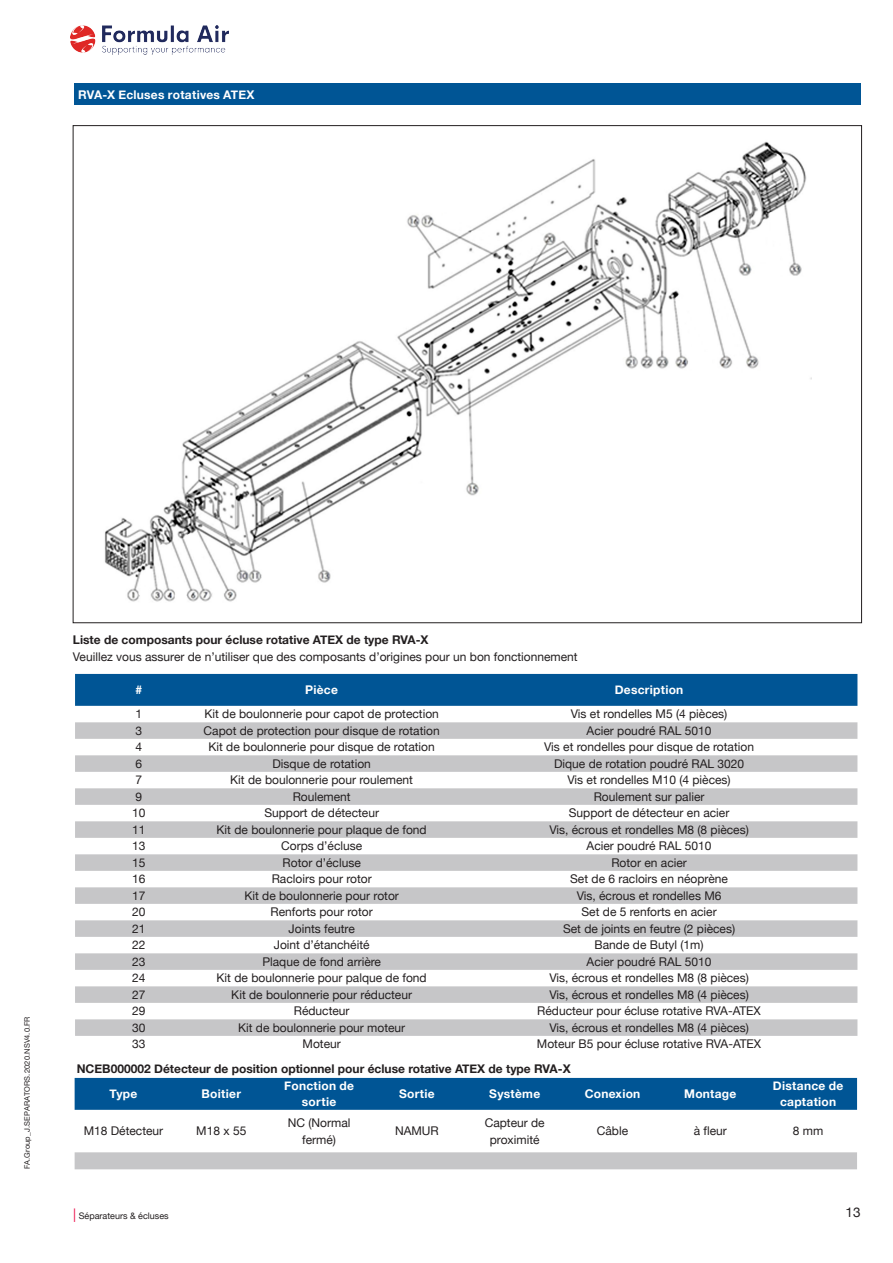
<style>
.page{position:relative;width:893px;height:1263px;background:#fff}
.page>*{position:absolute;margin:0;border:0;box-sizing:border-box;transform-origin:0 0}
.t1{font:13.5px "Helvetica Neue";color:#231f20}
.Body_alinea_tabel{font:12px/16.5px "Helvetica Neue";color:#231f20;text-align:center}
.Body_alinea{font:700 12px "Helvetica Neue";color:#231f20}
.Body_alinea-2{font:12px "Helvetica Neue";color:#231f20}
.Header3-_H3_tabel_bo{font:700 12px/16.5px "Helvetica Neue";letter-spacing:.02em;color:#fff;text-align:center}
.Header1-H1{font:700 12px "Helvetica Neue";letter-spacing:.02em;color:#fff}
.t2{font:9px "Helvetica Neue";color:#231f20}
.t3{font:7.5px "Helvetica Neue";letter-spacing:.02em;color:#231f20}
.s1{font-size:13.5px;color:#ed154e}
</style>
<div class="page">
<img style="left:71px;top:26px;width:157px;height:28px">
<img style="left:104px;top:141px;width:707px;height:461px">
<div style="left:74px;top:84px;width:787px;height:21px;background:#005595"></div>
<div style="left:75px;top:674px;width:782px;height:32px;background:#005595"></div>
<svg style="left:75px;top:722px;width:782px;height:314px;fill:#cececf"></svg>
<div style="left:75px;top:1078px;width:782px;height:32px;background:#005595"></div>
<div style="left:75px;top:1152px;width:782px;height:17px;background:#c6c6c8"></div>
<p class="Header1-H1" style="left:78px;top:87px;width:178px">RVA-X Ecluses rotatives ATEX</p>
<p class="Header1-H1" style="left:78px;top:87px;width:10px">B</p>
<p class="t3" style="left:23px;top:1169px;width:154px;rotate:-90deg">FA.Group_J.SEPARATORS.2020.NSV4.0.FR</p>
<p class="Body_alinea" style="left:73px;top:632px;width:357px">Liste de composants pour écluse rotative ATEX de type RVA-X</p>
<p class="Body_alinea-2" style="left:73px;top:649px;width:506px">Veuillez vous assurer de n’utiliser que des composants d’origines pour un bon fonctionnement</p>
<p class="Header3-_H3_tabel_bo" style="left:135px;top:681px;width:8px">#</p>
<p class="Header1-H1" style="left:305px;top:682px;width:34px">Pièce</p>
<p class="Header3-_H3_tabel_bo" style="left:615px;top:681px;width:70px">Description</p>
<p class="Body_alinea_tabel" style="left:135px;top:706px;width:8px">1</p>
<p class="Body_alinea_tabel" style="left:204px;top:706px;width:236px">Kit de boulonnerie pour capot de protection</p>
<p class="Body_alinea_tabel" style="left:571px;top:706px;width:158px">Vis et rondelles M5 (4 pièces)</p>
<p class="Body_alinea_tabel" style="left:135px;top:722px;width:8px">3</p>
<p class="Body_alinea_tabel" style="left:204px;top:722px;width:238px">Capot de protection pour disque de rotation</p>
<p class="Body_alinea_tabel" style="left:587px;top:722px;width:126px">Acier poudré RAL 5010</p>
<p class="Body_alinea_tabel" style="left:135px;top:739px;width:8px">4</p>
<p class="Body_alinea_tabel" style="left:209px;top:739px;width:228px">Kit de boulonnerie pour disque de rotation</p>
<p class="Body_alinea_tabel" style="left:544px;top:739px;width:211px">Vis et rondelles pour disque de rotation</p>
<p class="Body_alinea_tabel" style="left:135px;top:755px;width:8px">6</p>
<p class="Body_alinea_tabel" style="left:272px;top:755px;width:100px">Disque de rotation</p>
<p class="Body_alinea_tabel" style="left:554px;top:755px;width:192px">Dique de rotation poudré RAL 3020</p>
<p class="Body_alinea_tabel" style="left:135px;top:772px;width:8px">7</p>
<p class="Body_alinea_tabel" style="left:230px;top:772px;width:184px">Kit de boulonnerie pour roulement</p>
<p class="Body_alinea_tabel" style="left:567px;top:772px;width:165px">Vis et rondelles M10 (4 pièces)</p>
<p class="Body_alinea_tabel" style="left:135px;top:788px;width:8px">9</p>
<p class="Body_alinea_tabel" style="left:293px;top:788px;width:60px">Roulement</p>
<p class="Body_alinea_tabel" style="left:594px;top:788px;width:112px">Roulement sur palier</p>
<p class="Body_alinea_tabel" style="left:132px;top:805px;width:15px">10</p>
<p class="Body_alinea_tabel" style="left:264px;top:805px;width:116px">Support de détecteur</p>
<p class="Body_alinea_tabel" style="left:569px;top:805px;width:162px">Support de détecteur en acier</p>
<p class="Body_alinea_tabel" style="left:132px;top:821px;width:15px">11</p>
<p class="Body_alinea_tabel" style="left:217px;top:821px;width:212px">Kit de boulonnerie pour plaque de fond</p>
<p class="Body_alinea_tabel" style="left:549px;top:821px;width:201px">Vis, écrous et rondelles M8 (8 pièces)</p>
<p class="Body_alinea_tabel" style="left:132px;top:838px;width:15px">13</p>
<p class="Body_alinea_tabel" style="left:281px;top:838px;width:83px">Corps d’écluse</p>
<p class="Body_alinea_tabel" style="left:587px;top:838px;width:126px">Acier poudré RAL 5010</p>
<p class="Body_alinea_tabel" style="left:132px;top:854px;width:15px">15</p>
<p class="Body_alinea_tabel" style="left:283px;top:854px;width:80px">Rotor d’écluse</p>
<p class="Body_alinea_tabel" style="left:611px;top:854px;width:77px">Rotor en acier</p>
<p class="Body_alinea_tabel" style="left:132px;top:871px;width:15px">16</p>
<p class="Body_alinea_tabel" style="left:272px;top:871px;width:101px">Racloirs pour rotor</p>
<p class="Body_alinea_tabel" style="left:570px;top:871px;width:159px">Set de 6 racloirs en néoprène</p>
<p class="Body_alinea_tabel" style="left:132px;top:887px;width:15px">17</p>
<p class="Body_alinea_tabel" style="left:244px;top:887px;width:156px">Kit de boulonnerie pour rotor</p>
<p class="Body_alinea_tabel" style="left:577px;top:887px;width:146px">Vis, écrous et rondelles M6</p>
<p class="Body_alinea_tabel" style="left:132px;top:904px;width:15px">20</p>
<p class="Body_alinea_tabel" style="left:271px;top:904px;width:104px">Renforts pour rotor</p>
<p class="Body_alinea_tabel" style="left:581px;top:904px;width:137px">Set de 5 renforts en acier</p>
<p class="Body_alinea_tabel" style="left:132px;top:920px;width:15px">21</p>
<p class="Body_alinea_tabel" style="left:289px;top:920px;width:68px">Joints feutre</p>
<p class="Body_alinea_tabel" style="left:563px;top:920px;width:174px">Set de joints en feutre (2 pièces)</p>
<p class="Body_alinea_tabel" style="left:132px;top:937px;width:15px">22</p>
<p class="Body_alinea_tabel" style="left:274px;top:937px;width:97px">Joint d’étanchéité</p>
<p class="Body_alinea_tabel" style="left:595px;top:937px;width:110px">Bande de Butyl (1m)</p>
<p class="Body_alinea_tabel" style="left:132px;top:953px;width:15px">23</p>
<p class="Body_alinea_tabel" style="left:262px;top:953px;width:120px">Plaque de fond arrière</p>
<p class="Body_alinea_tabel" style="left:587px;top:953px;width:126px">Acier poudré RAL 5010</p>
<p class="Body_alinea_tabel" style="left:132px;top:970px;width:15px">24</p>
<p class="Body_alinea_tabel" style="left:217px;top:970px;width:212px">Kit de boulonnerie pour palque de fond</p>
<p class="Body_alinea_tabel" style="left:549px;top:970px;width:201px">Vis, écrous et rondelles M8 (8 pièces)</p>
<p class="Body_alinea_tabel" style="left:132px;top:986px;width:15px">27</p>
<p class="Body_alinea_tabel" style="left:231px;top:986px;width:182px">Kit de boulonnerie pour réducteur</p>
<p class="Body_alinea_tabel" style="left:549px;top:986px;width:201px">Vis, écrous et rondelles M8 (4 pièces)</p>
<p class="Body_alinea_tabel" style="left:132px;top:1003px;width:15px">29</p>
<p class="Body_alinea_tabel" style="left:294px;top:1003px;width:57px">Réducteur</p>
<p class="Body_alinea_tabel" style="left:537px;top:1003px;width:225px">Réducteur pour écluse rotative RVA-ATEX</p>
<p class="Body_alinea_tabel" style="left:132px;top:1019px;width:15px">30</p>
<p class="Body_alinea_tabel" style="left:238px;top:1019px;width:169px">Kit de boulonnerie pour moteur</p>
<p class="Body_alinea_tabel" style="left:549px;top:1019px;width:201px">Vis, écrous et rondelles M8 (4 pièces)</p>
<p class="Body_alinea_tabel" style="left:132px;top:1036px;width:15px">33</p>
<p class="Body_alinea_tabel" style="left:303px;top:1036px;width:40px">Moteur</p>
<p class="Body_alinea_tabel" style="left:537px;top:1036px;width:226px">Moteur B5 pour écluse rotative RVA-ATEX</p>
<p class="Body_alinea" style="left:77px;top:1061px;width:495px">NCEB000002 Détecteur de position optionnel pour écluse rotative ATEX de type RVA-X</p>
<p class="Header3-_H3_tabel_bo" style="left:110px;top:1085px;width:29px">Type</p>
<p class="Header1-H1" style="left:202px;top:1086px;width:41px">Boitier</p>
<p class="Header3-_H3_tabel_bo" style="left:284px;top:1077px;width:71px">Fonction de sortie</p>
<p class="Header3-_H3_tabel_bo" style="left:399px;top:1085px;width:37px">Sortie</p>
<p class="Header3-_H3_tabel_bo" style="left:489px;top:1085px;width:53px">Système</p>
<p class="Header3-_H3_tabel_bo" style="left:585px;top:1085px;width:57px">Conexion</p>
<p class="Header3-_H3_tabel_bo" style="left:684px;top:1085px;width:54px">Montage</p>
<p class="Header3-_H3_tabel_bo" style="left:773px;top:1077px;width:72px">Distance de captation</p>
<p class="Body_alinea_tabel" style="left:84px;top:1122px;width:81px">M18 Détecteur</p>
<p class="Body_alinea_tabel" style="left:196px;top:1122px;width:52px">M18 x 55</p>
<p class="Body_alinea_tabel" style="left:288px;top:1114px;width:64px">NC (Normal fermé)</p>
<p class="Body_alinea_tabel" style="left:395px;top:1122px;width:45px">NAMUR</p>
<p class="Body_alinea_tabel" style="left:485px;top:1114px;width:62px">Capteur de proximité</p>
<p class="Body_alinea_tabel" style="left:597px;top:1122px;width:33px">Câble</p>
<p class="Body_alinea_tabel" style="left:694px;top:1122px;width:35px">à fleur</p>
<p class="Body_alinea_tabel" style="left:793px;top:1122px;width:32px">8 mm</p>
<p class="t2" style="left:73px;top:1211px;width:97px"><span class="s1">|</span> Séparateurs &amp; écluses</p>
<p class="t1" style="left:845px;top:1204px;width:17px">13</p>
</div>
